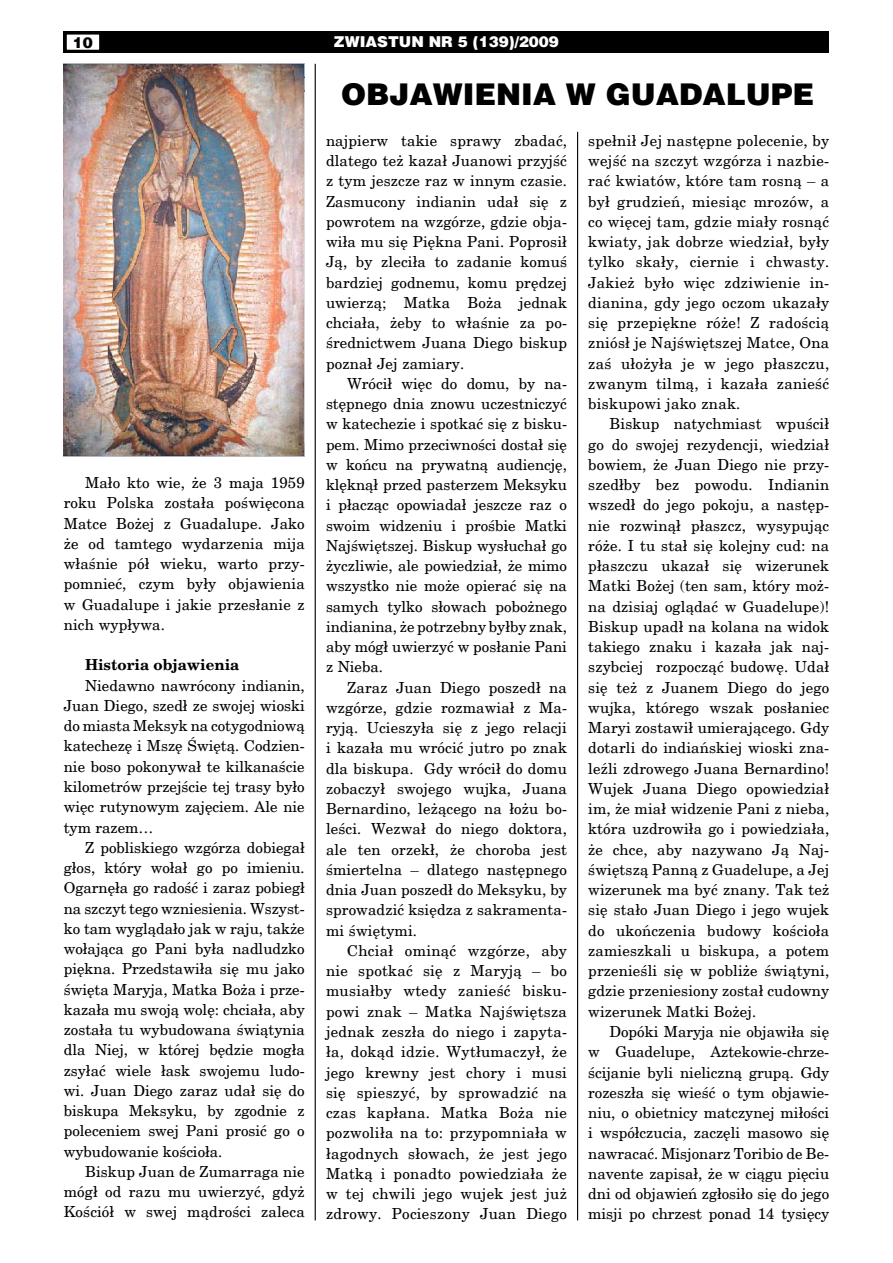
<style>
.page{position:relative;width:893px;height:1263px;background:#fff}
.page>*{position:absolute;margin:0;border:0;box-sizing:border-box;transform-origin:0 0}
.t1{font:900 30px "Switzerland";color:#000}
.t2{font:15px/20.2px "New Brunswick";letter-spacing:.01em;color:#000;text-align:justify}
.t3{font:900 15px "Switzerland";color:#fff}
.t4{font:700 15px "New Brunswick";color:#000}
.t5{font:900 15px "Switzerland";color:#000}
</style>
<div class="page">
<div style="left:64px;top:32px;width:765px;height:21px;background:#000"></div>
<div style="left:65px;top:33px;width:36px;height:18px;background:#fff"></div>
<div style="left:64px;top:32px;width:38px;height:21px;border:3px solid #000"></div>
<img style="left:64px;top:64px;width:241px;height:392px">
<hr style="left:315px;top:64px;width:1px;height:1156px;background:#000">
<hr style="left:577px;top:132px;width:1px;height:1088px;background:#000">
<p class="t5" style="left:73px;top:33px;width:22px">10</p>
<p class="t3" style="left:334px;top:32px;width:227px">ZWIASTUN NR 5 (139)/2009</p>
<p class="t2" style="left:64px;top:472px;width:242px;text-indent:21px">Mało kto wie, że 3 maja 1959 roku Polska została poświęcona Matce Bożej z Guadalupe. Jako że od tamtego wydarzenia mija właśnie pół wieku, warto przy&shy;pomnieć, czym były objawienia w Guadalupe i jakie przesłanie z nich wypływa.</p>
<p class="t4" style="left:85px;top:656px;width:156px">Historia objawienia</p>
<p class="t2" style="left:64px;top:675px;width:242px;text-indent:21px">Niedawno nawrócony indianin, Juan Diego, szedł ze swojej wioski do miasta Meksyk na cotygodniową katechezę i Mszę Świętą. Codzien&shy;nie boso pokonywał te kilkanaście kilometrów przejście tej trasy było więc rutynowym zajęciem. Ale nie tym razem…</p>
<p class="t2" style="left:64px;top:837px;width:242px;text-indent:21px">Z pobliskiego wzgórza dobiegał głos, który wołał go po imieniu.<br>Ogarnęła go radość i zaraz pobiegł na szczyt tego wzniesienia. Wszyst&shy;ko tam wyglądało jak w raju, także wołająca go Pani była nadludzko piękna. Przedstawiła się mu jako święta Maryja, Matka Boża i prze&shy;kazała mu swoją wolę: chciała, aby została tu wybudowana świątynia dla Niej, w której będzie mogła zsyłać wiele łask swojemu ludo&shy;wi. Juan Diego zaraz udał się do biskupa Meksyku, by zgodnie z poleceniem swej Pani prosić go o wybudowanie kościoła.</p>
<p class="t2" style="left:64px;top:1161px;width:242px;text-indent:21px">Biskup Juan de Zumarraga nie mógł od razu mu uwierzyć, gdyż Kościół w swej mądrości zaleca</p>
<h1 class="t1" style="left:341px;top:77px;width:475px">OBJAWIENIA W GUADALUPE</h1>
<p class="t2" style="left:326px;top:130px;width:242px">najpierw takie sprawy zbadać, dlatego też kazał Juanowi przyjść z tym jeszcze raz w innym czasie.<br>Zasmucony indianin udał się z powrotem na wzgórze, gdzie obja&shy;wiła mu się Piękna Pani. Poprosił Ją, by zleciła to zadanie komuś bardziej godnemu, komu prędzej uwierzą; Matka Boża jednak chciała, żeby to właśnie za po&shy;średnictwem Juana Diego biskup poznał Jej zamiary.</p>
<p class="t2" style="left:326px;top:373px;width:242px;text-indent:21px">Wrócił więc do domu, by na&shy;stępnego dnia znowu uczestniczyć w katechezie i spotkać się z bisku&shy;pem. Mimo przeciwności dostał się w końcu na prywatną audiencję, klęknął przed pasterzem Meksyku i płacząc opowiadał jeszcze raz o swoim widzeniu i prośbie Matki Najświętszej. Biskup wysłuchał go życzliwie, ale powiedział, że mimo wszystko nie może opierać się na samych tylko słowach pobożnego indianina, że potrzebny byłby znak, aby mógł uwierzyć w posłanie Pani z Nieba.</p>
<p class="t2" style="left:326px;top:677px;width:242px;text-indent:21px">Zaraz Juan Diego poszedł na wzgórze, gdzie rozmawiał z Ma&shy;ryją. Ucieszyła się z jego relacji i kazała mu wrócić jutro po znak dla biskupa. Gdy wrócił do domu zobaczył swojego wujka, Juana Bernardino, leżącego na łożu bo&shy;leści. Wezwał do niego doktora, ale ten orzekł, że choroba jest śmiertelna – dlatego następnego dnia Juan poszedł do Meksyku, by sprowadzić księdza z sakramenta&shy;mi świętymi.</p>
<p class="t2" style="left:326px;top:940px;width:242px;text-indent:21px">Chciał ominąć wzgórze, aby nie spotkać się z Maryją – bo musiałby wtedy zanieść bisku&shy;powi znak – Matka Najświętsza jednak zeszła do niego i zapyta&shy;ła, dokąd idzie. Wytłumaczył, że jego krewny jest chory i musi się spieszyć, by sprowadzić na czas kapłana. Matka Boża nie pozwoliła na to: przypomniała w łagodnych słowach, że jest jego Matką i ponadto powiedziała że w tej chwili jego wujek jest już zdrowy. Pocieszony Juan Diego</p>
<p class="t2" style="left:588px;top:130px;width:242px">spełnił Jej następne polecenie, by wejść na szczyt wzgórza i nazbie&shy;rać kwiatów, które tam rosną – a był grudzień, miesiąc mrozów, a co więcej tam, gdzie miały rosnąć kwiaty, jak dobrze wiedział, były tylko skały, ciernie i chwasty.<br>Jakież było więc zdziwienie in&shy;dianina, gdy jego oczom ukazały się przepiękne róże! Z radością zniósł je Najświętszej Matce, Ona zaś ułożyła je w jego płaszczu, zwanym tilmą, i kazała zanieść biskupowi jako znak.</p>
<p class="t2" style="left:588px;top:413px;width:242px;text-indent:21px">Biskup natychmiast wpuścił go do swojej rezydencji, wiedział bowiem, że Juan Diego nie przy&shy;szedłby bez powodu. Indianin wszedł do jego pokoju, a następ&shy;nie rozwinął płaszcz, wysypując róże. I tu stał się kolejny cud: na płaszczu ukazał się wizerunek Matki Bożej (ten sam, który moż&shy;na dzisiaj oglądać w Guadelupe)!<br>Biskup upadł na kolana na widok takiego znaku i kazała jak naj&shy;szybciej rozpocząć budowę. Udał się też z Juanem Diego do jego wujka, którego wszak posłaniec Maryi zostawił umierającego. Gdy dotarli do indiańskiej wioski zna&shy;leźli zdrowego Juana Bernardino!<br>Wujek Juana Diego opowiedział im, że miał widzenie Pani z nieba, która uzdrowiła go i powiedziała, że chce, aby nazywano Ją Naj&shy;świętszą Panną z Guadelupe, a Jej wizerunek ma być znany. Tak też się stało Juan Diego i jego wujek do ukończenia budowy kościoła zamieszkali u biskupa, a potem przenieśli się w pobliże świątyni, gdzie przeniesiony został cudowny wizerunek Matki Bożej.</p>
<p class="t2" style="left:588px;top:1021px;width:242px;text-indent:21px">Dopóki Maryja nie objawiła się w Guadelupe, Aztekowie-chrze&shy;ścijanie byli nieliczną grupą. Gdy rozeszła się wieść o tym objawie&shy;niu, o obietnicy matczynej miłości i współczucia, zaczęli masowo się nawracać. Misjonarz Toribio de Be&shy;navente zapisał, że w ciągu pięciu dni od objawień zgłosiło się do jego misji po chrzest ponad 14 tysięcy</p>
</div>
